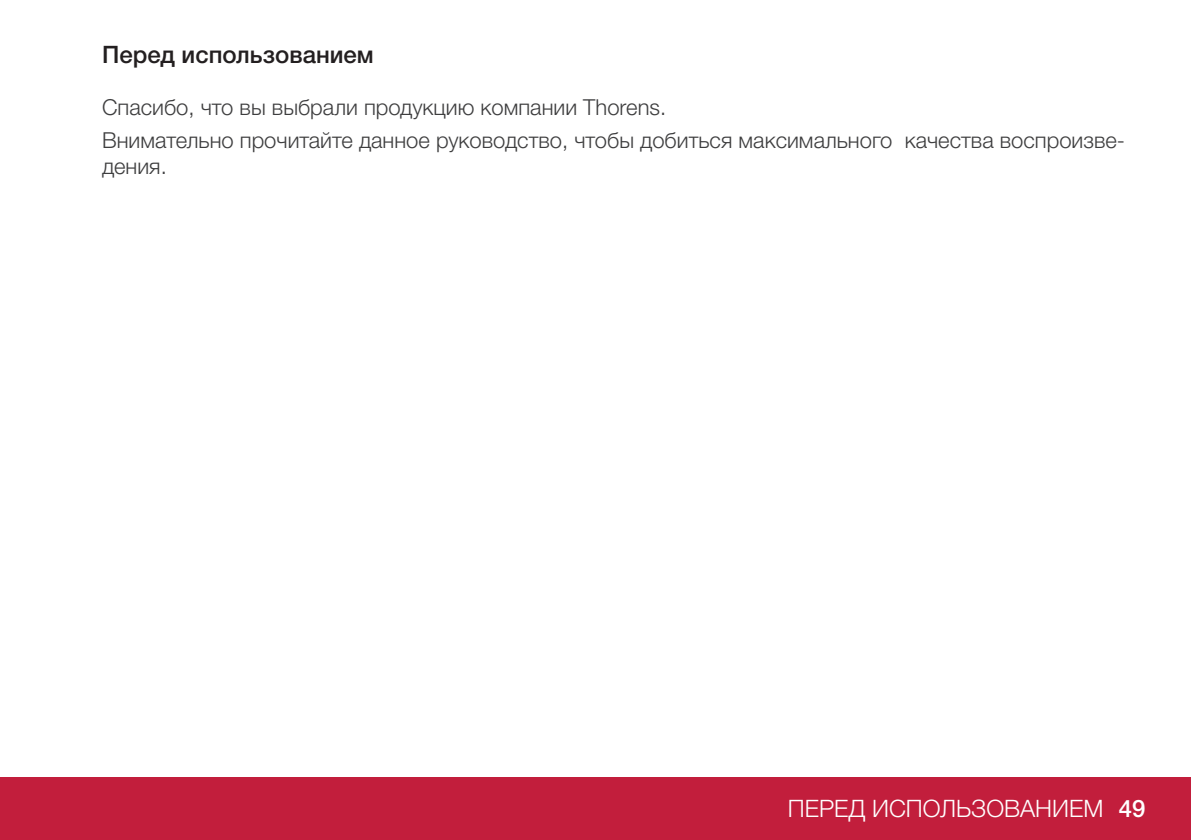
<style>
.page{position:relative;width:1191px;height:840px;background:#fff}
.page>*{position:absolute;margin:0;border:0;box-sizing:border-box;transform-origin:0 0}
.t1{font:300 24px "Helvetica Neue LTW1 G";color:#fff}
.t2{font:500 24px "Helvetica Neue LTW1 G";color:#231f20}
.t3{font:300 22px/32px "Helvetica Neue LTW1 G";color:#3e3e3f}
.s1{font-weight:500}
</style>
<div class="page">
<div style="left:0;top:777px;width:1191px;height:62px;background:#c21e3c"></div>
<p class="t2" style="left:102px;top:40px;width:273px">Перед использованием</p>
<p class="t3" style="left:102px;top:91px;width:1024px">Спасибо, что вы выбрали продукцию компании Thorens.<br>Внимательно прочитайте данное руководство, чтобы добиться максимального качества воспроизве-</p>
<p class="t3" style="left:102px;top:150px;width:66px">дения.</p>
<p class="t1" style="left:788px;top:793px;width:359px">ПЕРЕД ИСПОЛЬЗОВАНИЕМ <span class="s1">49</span></p>
</div>
